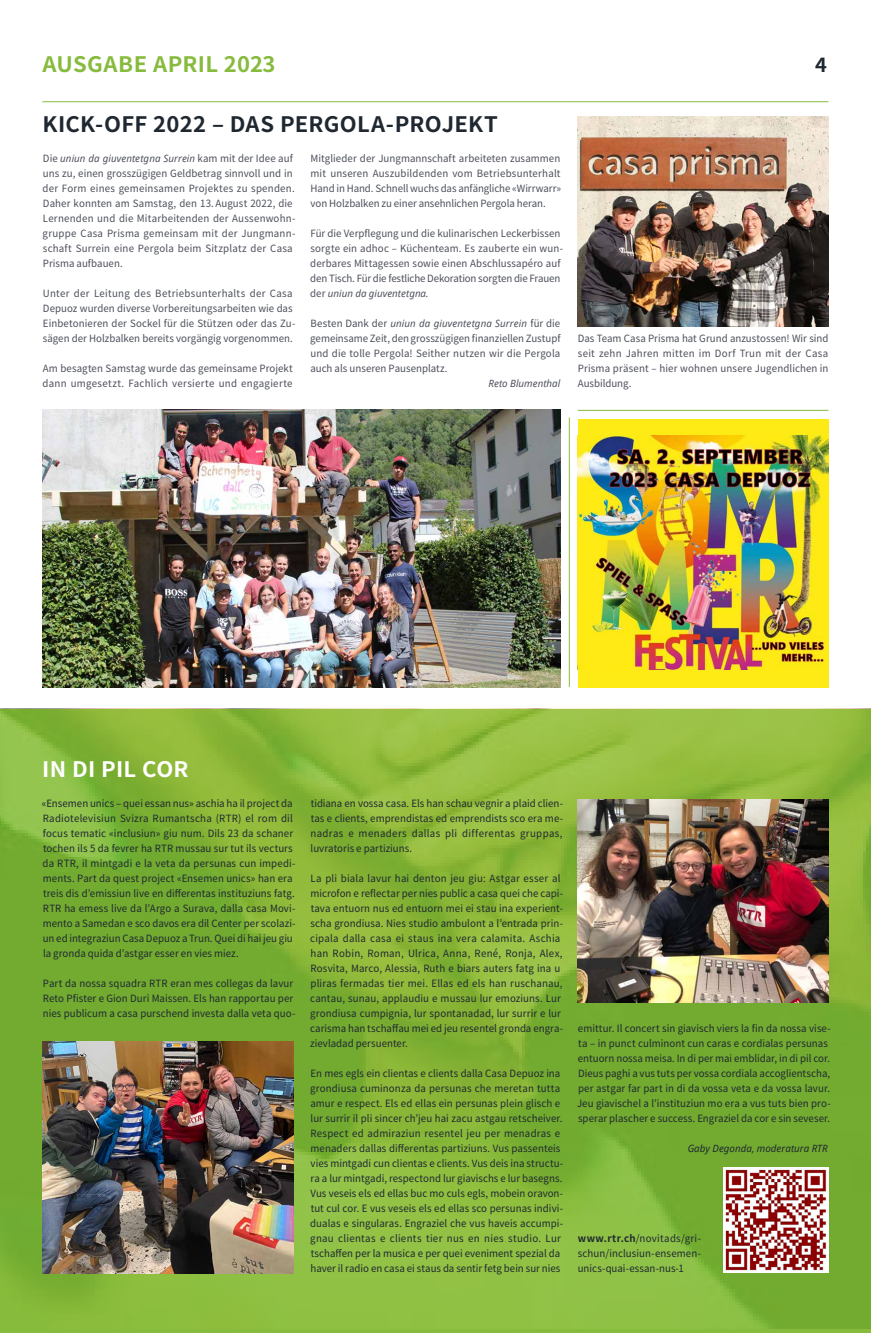
<style>
.page{position:relative;width:871px;height:1333px;background:#fff}
.page>*{position:absolute;margin:0;border:0;box-sizing:border-box;transform-origin:0 0}
.t1{font:700 21.3px "Noto Sans CJ Kjp";letter-spacing:.01em;color:#1f2831}
.t2{font:700 21.3px "Noto Sans CJ Kjp";letter-spacing:.015em;color:#87bb3e}
.t3{font:700 21.3px "Noto Sans CJ Kjp";letter-spacing:.01em;color:#fff}
.t4{font:700 19.4px "Noto Sans CJ Kjp";color:#1f2831}
.t5{font:10px/15px "Noto Sans CJ Kjp";letter-spacing:.005em;color:#1f2831}
.t6{font:10px/15px "Noto Sans CJ Kjp";letter-spacing:.01em;color:#4b4f5a}
.t7{font:italic 10px "Noto Sans";letter-spacing:.01em;color:#4b4f5a}
.t8{font:italic 10px "Noto Sans";color:#1f2831}
.s1{font-family:"Noto Sans CJ Kjp";font-style:normal}
.s2{font-weight:700}
</style>
<div class="page">
<div style="left:577px;top:419px;width:251px;height:268px;background:#feeb15"></div>
<img style="left:0;top:708px;width:870px;height:620px">
<hr style="left:42px;top:101px;width:518px;height:1px;background:#87bb3e">
<hr style="left:560px;top:101px;width:268px;height:1px;background:#87bb3e">
<div style="left:0;top:759px;width:11px;height:168px;background:#73ab30"></div>
<div style="left:0;top:658px;width:11px;height:258px;background:#000;opacity:.75"></div>
<hr style="left:0;top:885px;width:1px;height:242px;background:#72ab30">
<img style="left:43px;top:1041px;width:250px;height:232px">
<img style="left:43px;top:410px;width:517px;height:277px">
<img style="left:577px;top:117px;width:251px;height:210px">
<hr style="left:577px;top:410px;width:251px;height:1px;background:#87bb3e">
<hr style="left:568px;top:417px;width:1px;height:270px;background:#87bb3e">
<img style="left:577px;top:799px;width:251px;height:203px">
<img style="left:577px;top:436px;width:251px;height:233px">
<img style="left:723px;top:1167px;width:105px;height:105px">
<h1 class="t2" style="left:43px;top:52px;width:234px">AUSGABE APRIL 2023</h1>
<h2 class="t4" style="left:814px;top:54px;width:13px">4</h2>
<h1 class="t1" style="left:42px;top:112px;width:457px">KICK-OFF 2022 – DAS PERGOLA-PROJEKT</h1>
<p class="t7" style="left:43px;top:151px;width:251px"><span class="s1">Die</span> uniun da giuventetgna Surrein <span class="s1">kam mit der Idee auf</span></p>
<p class="t6" style="left:43px;top:166px;width:254px">uns zu, einen grosszügigen Geldbetrag sinnvoll und in der Form eines gemeinsamen Projektes zu spenden.<br>Daher konnten am Samstag, den 13.August 2022, die Lernenden und die Mitarbeitenden der Aussenwohn&shy;gruppe Casa Prisma gemeinsam mit der Jungmann&shy;schaft Surrein eine Pergola beim Sitzplatz der Casa Prisma aufbauen.</p>
<p class="t6" style="left:43px;top:286px;width:254px">Unter der Leitung des Betriebsunterhalts der Casa Depuoz wurden diverse Vorbereitungsarbeiten wie das Einbetonieren der Sockel für die Stützen oder das Zu&shy;sägen der Holzbalken bereits vorgängig vorgenommen.</p>
<p class="t6" style="left:43px;top:361px;width:252px">Am besagten Samstag wurde das gemeinsame Projekt dann umgesetzt. Fachlich versierte und engagierte</p>
<p class="t6" style="left:310px;top:151px;width:252px;text-align:justify">Mitglieder der Jungmannschaft arbeiteten zusammen mit unseren Auszubildenden vom Betriebsunterhalt Hand in Hand. Schnell wuchs das anfängliche «Wirrwarr» von Holzbalken zu einer ansehnlichen Pergola heran.</p>
<p class="t6" style="left:310px;top:226px;width:254px">Für die Verpflegung und die kulinarischen Leckerbissen sorgte ein adhoc – Küchenteam. Es zauberte ein wun&shy;derbares Mittagessen sowie einen Abschlussapéro auf den Tisch. Für die festliche Dekoration sorgten die Frauen</p>
<p class="t7" style="left:310px;top:286px;width:120px"><span class="s1">der</span> uniun da giuventetgna.</p>
<p class="t7" style="left:310px;top:316px;width:251px"><span class="s1">Besten Dank der</span> uniun da giuventetgna Surrein <span class="s1">für die</span></p>
<p class="t6" style="left:310px;top:331px;width:252px;text-align:justify">gemeinsame Zeit, den grosszügigen finanziellen Zustupf und die tolle Pergola! Seither nutzen wir die Pergola auch als unseren Pausenplatz.</p>
<p class="t7" style="left:488px;top:376px;width:73px">Reto Blumenthal</p>
<p class="t6" style="left:577px;top:331px;width:252px;text-align:justify">Das Team Casa Prisma hat Grund anzustossen! Wir sind seit zehn Jahren mitten im Dorf Trun mit der Casa Prisma präsent – hier wohnen unsere Jugendlichen in Ausbildung.</p>
<h1 class="t3" style="left:42px;top:757px;width:148px">IN DI PIL COR</h1>
<p class="t5" style="left:42px;top:796px;width:255px">«Ensemen unics – quei essan nus» aschia ha il project da Radiotelevisiun Svizra Rumantscha (RTR) el rom dil focus tematic «inclusiun» giu num. Dils 23 da schaner tochen ils 5 da fevrer ha RTR mussau sur tut ils vecturs da RTR, il mintgadi e la veta da persunas cun impedi&shy;ments. Part da quest project «Ensemen unics» han era treis dis d’emissiun live en differentas instituziuns fatg.<br>RTR ha emess live da l’Argo a Surava, dalla casa Movi&shy;mento a Samedan e sco davos era dil Center per scolazi&shy;un ed integraziun Casa Depuoz a Trun. Quei di hai jeu giu la gronda quida d’astgar esser en vies miez.</p>
<p class="t5" style="left:43px;top:976px;width:254px">Part da nossa squadra RTR eran mes collegas da lavur<br>Reto Pfister e Gion Duri Maissen. Els han rapportau per nies publicum a casa purschend investa dalla veta quo-</p>
<p class="t5" style="left:310px;top:796px;width:254px;text-align:justify">tidiana en vossa casa. Els han schau vegnir a plaid clien&shy;tas e clients, emprendistas ed emprendists sco era me&shy;nadras e menaders dallas pli differentas gruppas, luvratoris e partiziuns.</p>
<p class="t5" style="left:310px;top:871px;width:254px">La pli biala lavur hai denton jeu giu: Astgar esser al microfon e reflectar per nies public a casa quei che capi&shy;tava entuorn nus ed entuorn mei ei stau ina experient&shy;scha grondiusa. Nies studio ambulont a l’entrada prin&shy;cipala dalla casa ei staus ina vera calamita. Aschia han Robin, Roman, Ulrica, Anna, René, Ronja, Alex, Rosvita, Marco, Alessia, Ruth e biars auters fatg ina u pliras fermadas tier mei. Ellas ed els han ruschanau, cantau, sunau, applaudiu e mussau lur emoziuns. Lur grondiusa cumpignia, lur spontanadad, lur surrir e lur carisma han tschaffau mei ed jeu resentel gronda engra&shy;zievladad persuenter.</p>
<p class="t5" style="left:310px;top:1066px;width:254px">En mes egls ein clientas e clients dalla Casa Depuoz ina grondiusa cuminonza da persunas che meretan tutta amur e respect. Els ed ellas ein persunas plein glisch e lur surrir il pli sincer ch’jeu hai zacu astgau retscheiver.<br>Respect ed admiraziun resentel jeu per menadras e menaders dallas differentas partiziuns. Vus passenteis vies mintgadi cun clientas e clients. Vus deis ina structu&shy;ra a lur mintgadi, respectond lur giavischs e lur basegns.<br>Vus veseis els ed ellas buc mo culs egls, mobein oravon&shy;tut cul cor. E vus veseis els ed ellas sco persunas indivi&shy;dualas e singularas. Engraziel che vus haveis accumpi&shy;gnau clientas e clients tier nus en nies studio. Lur tschaffen per la musica e per quei eveniment spezial da haver il radio en casa ei staus da sentir fetg bein sur nies</p>
<p class="t5" style="left:577px;top:1021px;width:255px">emittur. Il concert sin giavisch viers la fin da nossa vise&shy;ta – in punct culminont cun caras e cordialas persunas entuorn nossa meisa. In di per mai emblidar, in di pil cor.<br>Dieus paghi a vus tuts per vossa cordiala accoglientscha, per astgar far part in di da vossa veta e da vossa lavur.<br>Jeu giavischel a l’instituziun mo era a vus tuts bien pro&shy;sperar plascher e success. Engraziel da cor e sin seveser.</p>
<p class="t8" style="left:687px;top:1141px;width:141px">Gaby Degonda, moderatura RTR</p>
<p class="t5" style="left:577px;top:1231px;width:125px;text-align:justify"><span class="s2">www.rtr.ch</span>/novitads/gri&shy;schun/inclusiun-ensemen&shy;unics-quai-essan-nus-1</p>
</div>
